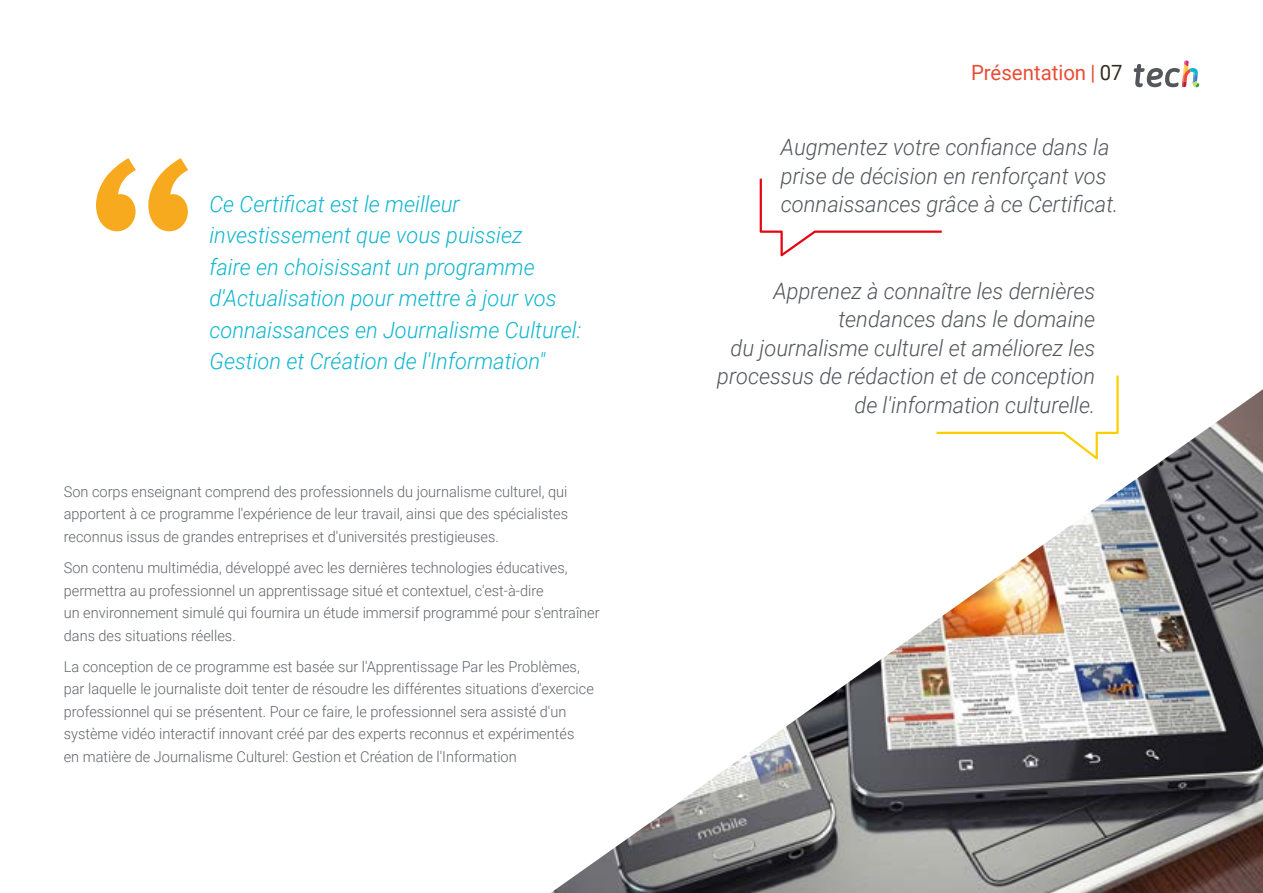
<style>
.page{position:relative;width:1263px;height:893px;background:#fff}
.page>*{position:absolute;margin:0;border:0;box-sizing:border-box;transform-origin:0 0}
.t1{font:italic 300 22.5px/28.5px "Roboto";color:#52555b;text-align:right}
.t2{font:italic 300 22.5px/31.5px "Roboto";color:#0fb6cf}
.t3{font:21px "Roboto";color:#e94d35}
.t4{font:300 15px/22.5px "Roboto";color:#61646a}
.s1{color:#e94d36}
.s2{color:#312e20}
</style>
<div class="page">
<svg style="left:96px;top:158px;width:92px;height:73px"></svg>
<img style="left:551px;top:389px;width:712px;height:504px">
<svg style="left:934px;top:375px;width:186px;height:88px"></svg>
<svg style="left:759px;top:178px;width:183px;height:79px"></svg>
<svg style="left:1134px;top:61px;width:65px;height:27px"></svg>
<h1 class="t2" style="left:209px;top:187px;width:373px">Ce Certificat est le meilleur investissement que vous puissiez<br>faire en choisissant un programme d'Actualisation pour mettre à jour vos connaissances en Journalisme Culturel:<br>Gestion et Création de l'Information"</h1>
<p class="t4" style="left:64px;top:480px;width:506px;text-align:justify">Son corps enseignant comprend des professionnels du journalisme culturel, qui apportent à ce programme l'expérience de leur travail, ainsi que des spécialistes reconnus issus de grandes entreprises et d'universités prestigieuses.</p>
<p class="t4" style="left:64px;top:556px;width:537px">Son contenu multimédia, développé avec les dernières technologies éducatives, permettra au professionnel un apprentissage situé et contextuel, c'est-à-dire<br>un environnement simulé qui fournira un étude immersif programmé pour s'entraîner dans des situations réelles.</p>
<p class="t4" style="left:64px;top:654px;width:532px">La conception de ce programme est basée sur l'Apprentissage Par les Problèmes, par laquelle le journaliste doit tenter de résoudre les différentes situations d'exercice professionnel qui se présentent. Pour ce faire, le professionnel sera assisté d'un système vidéo interactif innovant créé par des experts reconnus et expérimentés<br>en matière de Journalisme Culturel: Gestion et Création de l'Information</p>
<h2 class="t3" style="left:971px;top:57px;width:153px">Présentation <span class="s1">|</span> <span class="s2">07</span></h2>
<h1 class="t1" style="left:781px;top:132px;width:339px;text-align:left">Augmentez votre confiance dans la prise de décision en renforçant vos connaissances grâce à ce Certificat.</h1>
<h1 class="t1" style="left:717px;top:276px;width:380px">Apprenez à connaître les dernières tendances dans le domaine<br>du journalisme culturel et améliorez les processus de rédaction et de conception de l'information culturelle.</h1>
</div>
